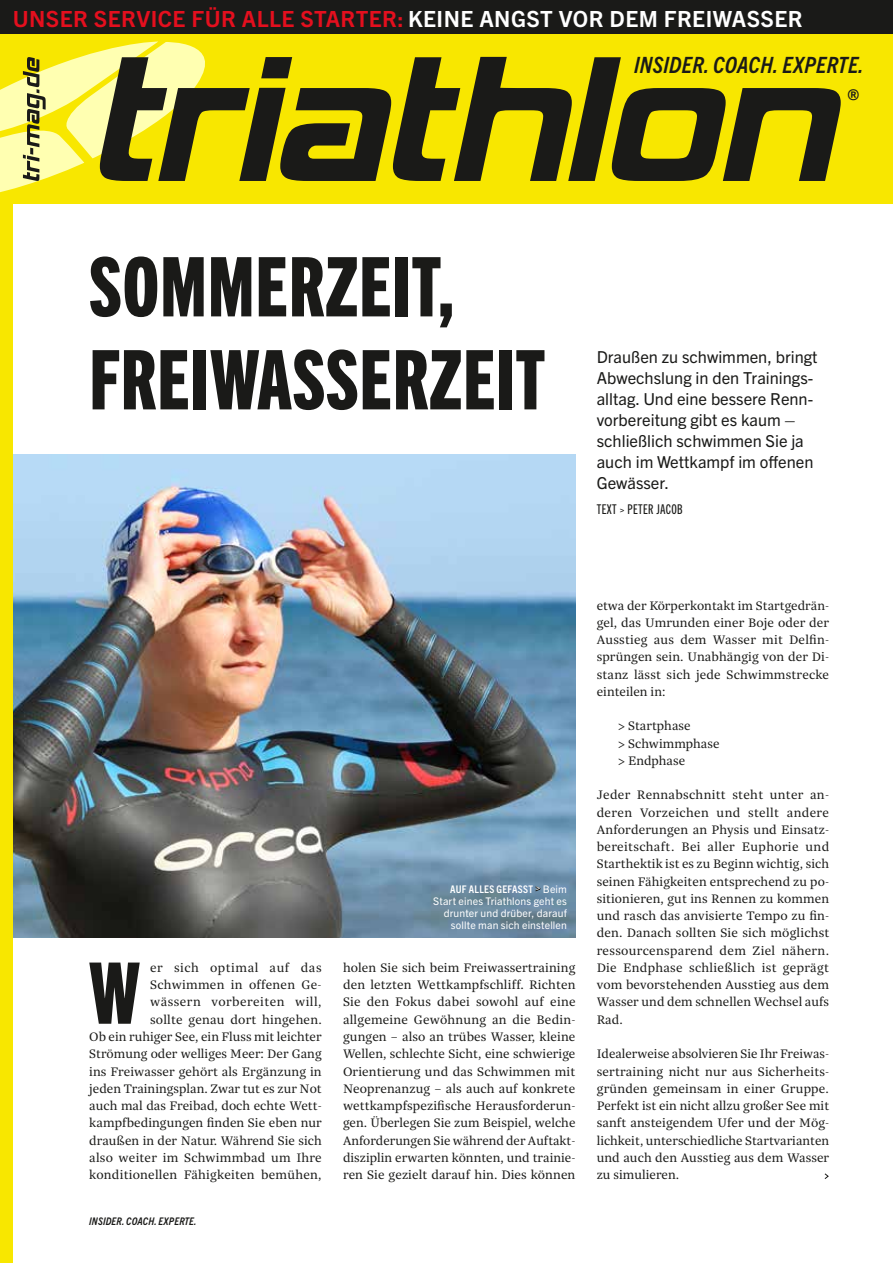
<style>
.page{position:relative;width:893px;height:1263px;background:#fff}
.page>*{position:absolute;margin:0;border:0;box-sizing:border-box;transform-origin:0 0}
.t1{font:85.2px "Trade Gothic Next LT Pro Hv Cm";color:#1a1a18}
.t2{font:82.5px/93px "Trade Gothic Next LT Pro Hv Cm";letter-spacing:.01em;color:#1a1a18}
.t3{font:700 23.1px "Trade Gothic Next LT Pro";color:#1a1a18}
.t4{font:italic 700 condensed 22.5px "Trade Gothic Next LT Pro";letter-spacing:.015em;color:#1a1a18}
.t5{font:700 22.35px "Trade Gothic Next LT Pro";letter-spacing:.02em;color:#e40f1e}
.t6{font:16.5px/21px "Trade Gothic Next LT Pro";color:#1a1a18}
.t7{font:13.5px "Trade Gothic Next LT Pro Cm";letter-spacing:.03em;color:#1a1a18}
.t8{font:300 13.2px/17.2px "Trola Text";color:#1a1a18;text-align:justify}
.t9{font:10.5px/12px "Trade Gothic Next LT Pro";letter-spacing:.015em;color:#fff;text-align:right}
.t10{font:italic 700 condensed 10.5px "Trade Gothic Next LT Pro";letter-spacing:.015em;color:#1a1a18}
.s1{color:#fff}
.s2{font-weight:700;font-stretch:condensed}
</style>
<div class="page">
<img style="left:13px;top:454px;width:562px;height:483px">
<svg style="left:535px;top:886px;width:6px;height:6px"></svg>
<svg style="left:824px;top:1173px;width:5px;height:6px"></svg>
<div style="left:0;top:0;width:13px;height:1263px;background:#f8e700"></div>
<div style="left:0;top:0;width:893px;height:203px;background:#f8e700"></div>
<div style="left:0;top:0;width:893px;height:33px;background:#1a1a18"></div>
<svg style="left:0;top:41px;width:841px;height:152px"></svg>
<h3 class="t5" style="left:13px;top:4px;width:791px">UNSER SERVICE FÜR ALLE STARTER: <span class="s1">KEINE ANGST VOR DEM FREIWASSER</span></h3>
<h3 class="t4" style="left:634px;top:50px;width:231px">INSIDER. COACH. EXPERTE.</h3>
<h3 class="t3" style="left:847px;top:82px;width:13px">®</h3>
<h2 class="t2" style="left:89px;top:235px;width:457px">SOMMERZEIT,<br>FREIWASSERZEIT</h2>
<p class="t6" style="left:597px;top:345px;width:222px">Draußen zu schwimmen, bringt<br>Abwechslung in den Trainings&shy;alltag. Und eine bessere Renn&shy;vorbereitung gibt es kaum – schließlich schwimmen Sie ja auch im Wettkampf im offenen<br>Gewässer.</p>
<p class="t7" style="left:597px;top:500px;width:88px">TEXT &gt; PETER JACOB</p>
<p class="t9" style="left:433px;top:882px;width:135px"><span class="s2">AUF ALLES GEFASST &gt;</span> Beim<br>Start eines Triathlons geht es drunter und drüber, darauf sollte man sich einstellen</p>
<p class="t8" style="left:89px;top:959px;width:234px;text-align:right">er sich optimal auf das Schwimmen in offenen Ge-<br>wässern vorbereiten will,<br>sollte genau dort hingehen.<br>Ob ein ruhiger See, ein Fluss mit leichter Strömung oder welliges Meer: Der Gang ins Freiwasser gehört als Ergänzung in jeden Trainingsplan. Zwar tut es zur Not auch mal das Freibad, doch echte Wett&shy;kampfbedingungen finden Sie eben nur draußen in der Natur. Während Sie sich also weiter im Schwimmbad um Ihre konditionellen Fähigkeiten bemühen,</p>
<p class="t8" style="left:343px;top:959px;width:234px">holen Sie sich beim Freiwassertraining den letzten Wettkampfschliff. Richten Sie den Fokus dabei sowohl auf eine allgemeine Gewöhnung an die Bedin&shy;gungen – also an trübes Wasser, kleine Wellen, schlechte Sicht, eine schwierige Orientierung und das Schwimmen mit Neoprenanzug – als auch auf konkrete wettkampfspezifische Herausforderun&shy;gen. Überlegen Sie zum Beispiel, welche Anforderungen Sie während der Auftakt&shy;disziplin erwarten könnten, und trainie&shy;ren Sie gezielt darauf hin. Dies können</p>
<h1 class="t1" style="left:89px;top:936px;width:52px">W</h1>
<p class="t10" style="left:89px;top:1214px;width:109px">INSIDER. COACH. EXPERTE.</p>
<p class="t8" style="left:597px;top:597px;width:234px">etwa der Körperkontakt im Startgedrän&shy;gel, das Umrunden einer Boje oder der Ausstieg aus dem Wasser mit Delfin&shy;sprüngen sein. Unabhängig von der Di&shy;stanz lässt sich jede Schwimmstrecke einteilen in:</p>
<p class="t8" style="left:618px;top:717px;width:103px;text-align:left">&gt; Startphase<br>&gt; Schwimmphase &gt; Endphase</p>
<p class="t8" style="left:597px;top:786px;width:234px">Jeder Rennabschnitt steht unter an&shy;deren Vorzeichen und stellt andere Anforderungen an Physis und Einsatz&shy;bereitschaft. Bei aller Euphorie und Starthektik ist es zu Beginn wichtig, sich seinen Fähigkeiten entsprechend zu po&shy;sitionieren, gut ins Rennen zu kommen und rasch das anvisierte Tempo zu fin&shy;den. Danach sollten Sie sich möglichst ressourcensparend dem Ziel nähern.<br>Die Endphase schließlich ist geprägt vom bevorstehenden Ausstieg aus dem Wasser und dem schnellen Wechsel aufs Rad.</p>
<p class="t8" style="left:597px;top:1045px;width:234px">Idealerweise absolvieren Sie Ihr Freiwas&shy;sertraining nicht nur aus Sicherheits&shy;gründen gemeinsam in einer Gruppe.<br>Perfekt ist ein nicht allzu großer See mit sanft ansteigendem Ufer und der Mög&shy;lichkeit, unterschiedliche Startvarianten und auch den Ausstieg aus dem Wasser zu simulieren.</p>
</div>
